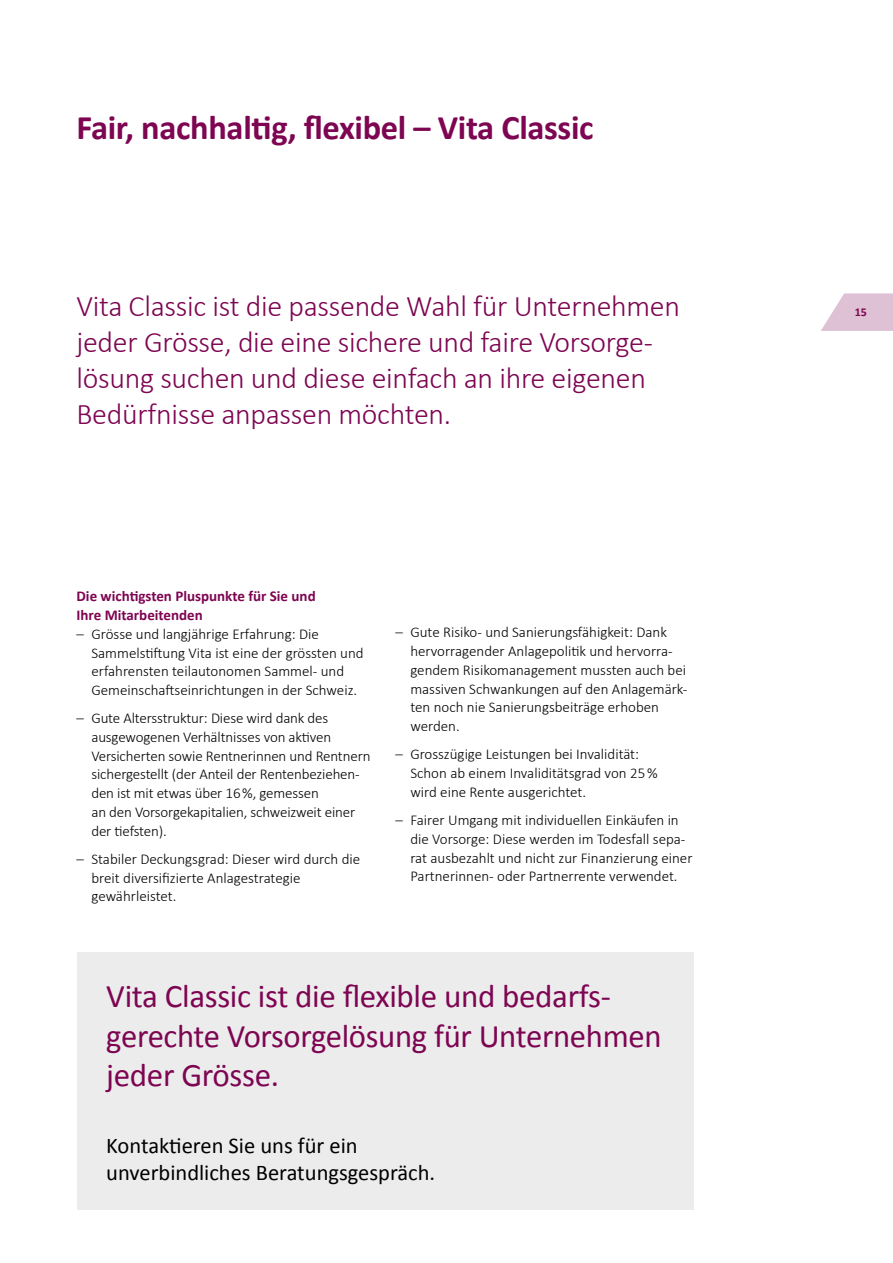
<style>
.page{position:relative;width:893px;height:1263px;background:#fff}
.page>*{position:absolute;margin:0;border:0;box-sizing:border-box;transform-origin:0 0}
.t1{font:700 34.5px "Calibri";letter-spacing:-.01em;color:#7d0551}
.t2{font:33px/39.6px "Calibri";letter-spacing:-.01em;color:#7d0551}
.t3{font:300 30px/36px "Calibri";letter-spacing:-.01em;color:#7d0551}
.t4{font:22.5px/27px "Calibri";color:#000}
.t5{font:300 15px/18.8px "Calibri";color:#000}
.t6{font:700 15px/18.8px "Calibri";color:#7d0551}
.t7{font:700 12px "Calibri";color:#7d0551}
</style>
<div class="page">
<svg style="left:821px;top:293px;width:72px;height:38px"></svg>
<div style="left:77px;top:953px;width:616px;height:257px;background:#ececed"></div>
<h1 class="t1" style="left:77px;top:106px;width:519px">Fair, nachhaltig, flexibel – Vita Classic</h1>
<h3 class="t3" style="left:77px;top:287px;width:605px">Vita Classic ist die passende Wahl für Unternehmen jeder Grösse, die eine sichere und faire Vorsorge&shy;lösung suchen und diese einfach an ihre eigenen Bedürfnisse anpassen möchten.</h3>
<p class="t6" style="left:77px;top:587px;width:241px">Die wichtigsten Pluspunkte für Sie und<br>Ihre Mitarbeitenden</p>
<p class="t5" style="left:91px;top:624px;width:274px;text-indent:-15px">– Grösse und langjährige Erfahrung: Die Sammelstiftung Vita ist eine der grössten und erfahrensten teilautonomen Sammel- und Gemeinschaftseinrichtungen in der Schweiz.</p>
<p class="t5" style="left:91px;top:708px;width:281px;text-indent:-15px">– Gute Altersstruktur: Diese wird dank des ausgewogenen Verhältnisses von aktiven Versicherten sowie Rentnerinnen und Rentnern sichergestellt (der Anteil der Rentenbeziehen&shy;den ist mit etwas über 16%, gemessen<br>an den Vorsorgekapitalien, schweizweit einer der tiefsten).</p>
<p class="t5" style="left:91px;top:849px;width:270px;text-indent:-15px">– Stabiler Deckungsgrad: Dieser wird durch die breit diversifizierte Anlagestrategie gewährleistet.</p>
<p class="t5" style="left:410px;top:622px;width:279px;text-indent:-15px">– Gute Risiko- und Sanierungsfähigkeit: Dank hervorragender Anlagepolitik und hervorra&shy;gendem Risikomanagement mussten auch bei massiven Schwankungen auf den Anlagemärk&shy;ten noch nie Sanierungsbeiträge erhoben werden.</p>
<p class="t5" style="left:410px;top:744px;width:249px;text-indent:-15px">– Grosszügige Leistungen bei Invalidität:<br>Schon ab einem Invaliditätsgrad von 25% wird eine Rente ausgerichtet.</p>
<p class="t5" style="left:410px;top:810px;width:284px;text-indent:-15px">– Fairer Umgang mit individuellen Einkäufen in die Vorsorge: Diese werden im Todesfall sepa&shy;rat ausbezahlt und nicht zur Finanzierung einer Partnerinnen- oder Partnerrente verwendet.</p>
<h2 class="t2" style="left:106px;top:976px;width:557px">Vita Classic ist die flexible und bedarfs&shy;gerechte Vorsorgelösung für Unternehmen jeder Grösse.</h2>
<h3 class="t4" style="left:106px;top:1132px;width:330px">Kontaktieren Sie uns für ein unverbindliches Beratungsgespräch.</h3>
<p class="t7" style="left:855px;top:305px;width:14px">15</p>
</div>
